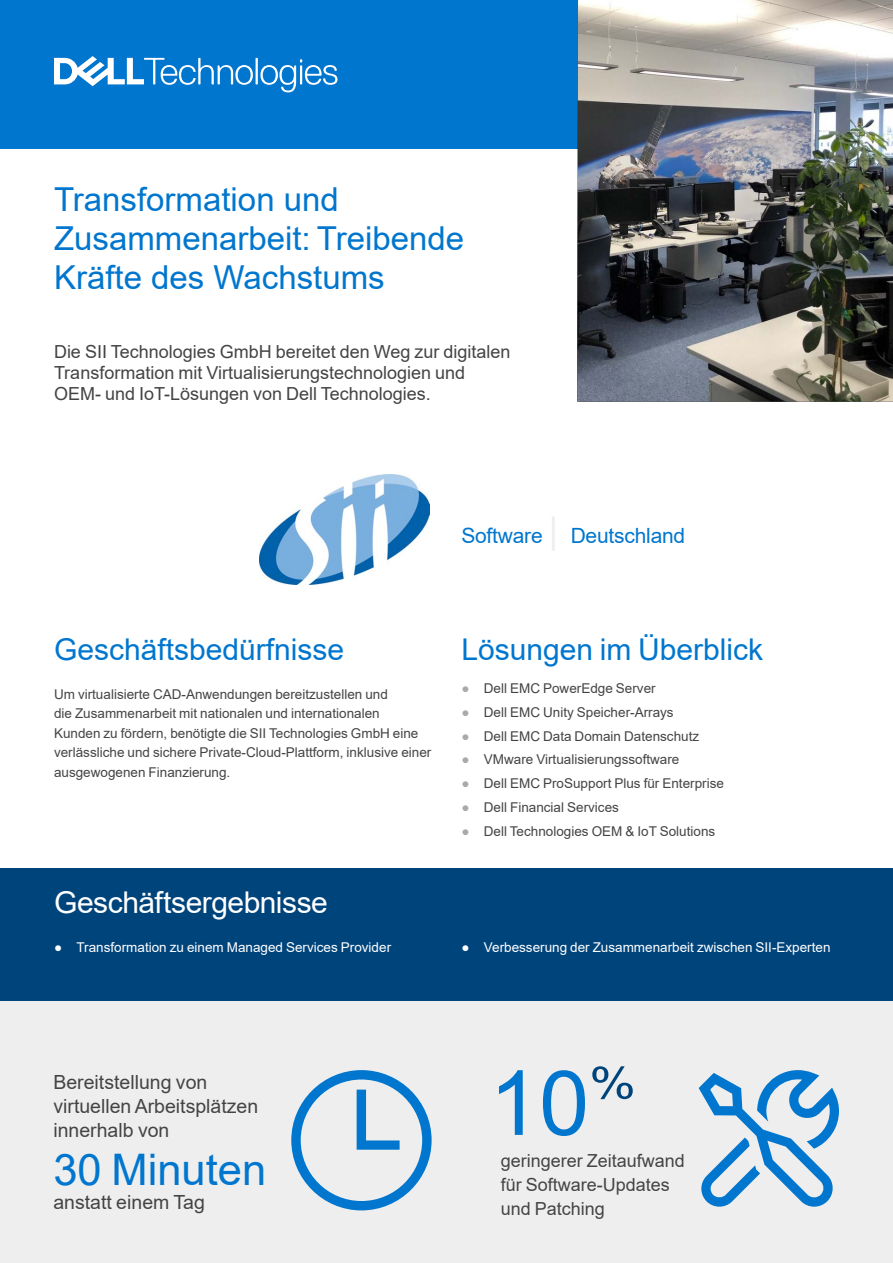
<style>
.page{position:relative;width:893px;height:1263px;background:#fff}
.page>*{position:absolute;margin:0;border:0;box-sizing:border-box;transform-origin:0 0}
.t1{font:90px "Arial";color:#0076ce}
.t2{font:43.5px "Arial";color:#0076ce}
.t3{font:33px/39px "Arial";color:#0076ce}
.t4{font:30px "Arial";color:#0076ce}
.t5{font:30px "Arial";letter-spacing:-.015em;color:#fff}
.t6{font:21px "Arial";letter-spacing:-.01em;color:#0076ce}
.t7{font:19.5px/24px "Arial";color:#444}
.t8{font:18px/21px "Arial";color:#444}
.t9{font:13.5px/19.5px "Arial";color:#444}
.t10{font:13.5px "Arial";color:#fff}
.s1{font-size:36px;color:#eee}
.s2{color:#aaa}
</style>
<div class="page">
<div style="left:0;top:0;width:893px;height:148px;background:#0076ce"></div>
<img style="left:577px;top:0;width:316px;height:402px">
<svg style="left:54px;top:56px;width:283px;height:36px"></svg>
<div style="left:0;top:1001px;width:893px;height:262px;background:#eee"></div>
<div style="left:0;top:869px;width:893px;height:132px;background:#00447c"></div>
<img style="left:260px;top:475px;width:170px;height:110px">
<svg style="left:698px;top:1070px;width:141px;height:137px"></svg>
<svg style="left:291px;top:1070px;width:141px;height:140px"></svg>
<h3 class="t3" style="left:54px;top:180px;width:412px">Transformation und<br>Zusammenarbeit: Treibende<br>Kräfte des Wachstums</h3>
<h3 class="t8" style="left:54px;top:341px;width:458px">Die SII Technologies GmbH bereitet den Weg zur digitalen<br>Transformation mit Virtualisierungstechnologien und<br>OEM- und IoT-Lösungen von Dell Technologies.</h3>
<h3 class="t6" style="left:461px;top:521px;width:225px">Software <span class="s1">|</span> Deutschland</h3>
<h3 class="t4" style="left:54px;top:629px;width:292px">Geschäftsbedürfnisse</h3>
<h3 class="t4" style="left:461px;top:629px;width:303px">Lösungen im Überblick</h3>
<p class="t9" style="left:461px;top:679px;width:196px"><span class="s2">●</span> Dell EMC PowerEdge Server</p>
<p class="t9" style="left:461px;top:702px;width:214px"><span class="s2">●</span> Dell EMC Unity Speicher-Arrays</p>
<p class="t9" style="left:461px;top:726px;width:239px"><span class="s2">●</span> Dell EMC Data Domain Datenschutz</p>
<p class="t9" style="left:461px;top:750px;width:220px"><span class="s2">●</span> VMware Virtualisierungssoftware</p>
<p class="t9" style="left:461px;top:774px;width:264px"><span class="s2">●</span> Dell EMC ProSupport Plus für Enterprise</p>
<p class="t9" style="left:461px;top:797px;width:159px"><span class="s2">●</span> Dell Financial Services</p>
<p class="t9" style="left:461px;top:821px;width:255px"><span class="s2">●</span> Dell Technologies OEM &amp; IoT Solutions</p>
<p class="t9" style="left:54px;top:684px;width:379px">Um virtualisierte CAD-Anwendungen bereitzustellen und<br>die Zusammenarbeit mit nationalen und internationalen<br>Kunden zu fördern, benötigte die SII Technologies GmbH eine verlässliche und sichere Private-Cloud-Plattform, inklusive einer ausgewogenen Finanzierung.</p>
<h3 class="t5" style="left:54px;top:882px;width:275px">Geschäftsergebnisse</h3>
<p class="t10" style="left:54px;top:938px;width:339px">● Transformation zu einem Managed Services Provider</p>
<p class="t10" style="left:461px;top:938px;width:371px">● Verbesserung der Zusammenarbeit zwischen SII-Experten</p>
<h3 class="t7" style="left:53px;top:1070px;width:206px">Bereitstellung von virtuellen Arbeitsplätzen innerhalb von</h3>
<h2 class="t2" style="left:53px;top:1140px;width:214px">30 Minuten</h2>
<h3 class="t7" style="left:53px;top:1190px;width:153px">anstatt einem Tag</h3>
<h1 class="t1" style="left:489px;top:1041px;width:148px">10<sup>%</sup></h1>
<h3 class="t8" style="left:501px;top:1148px;width:186px;line-height:24px">geringerer Zeitaufwand für Software-Updates und Patching</h3>
</div>
